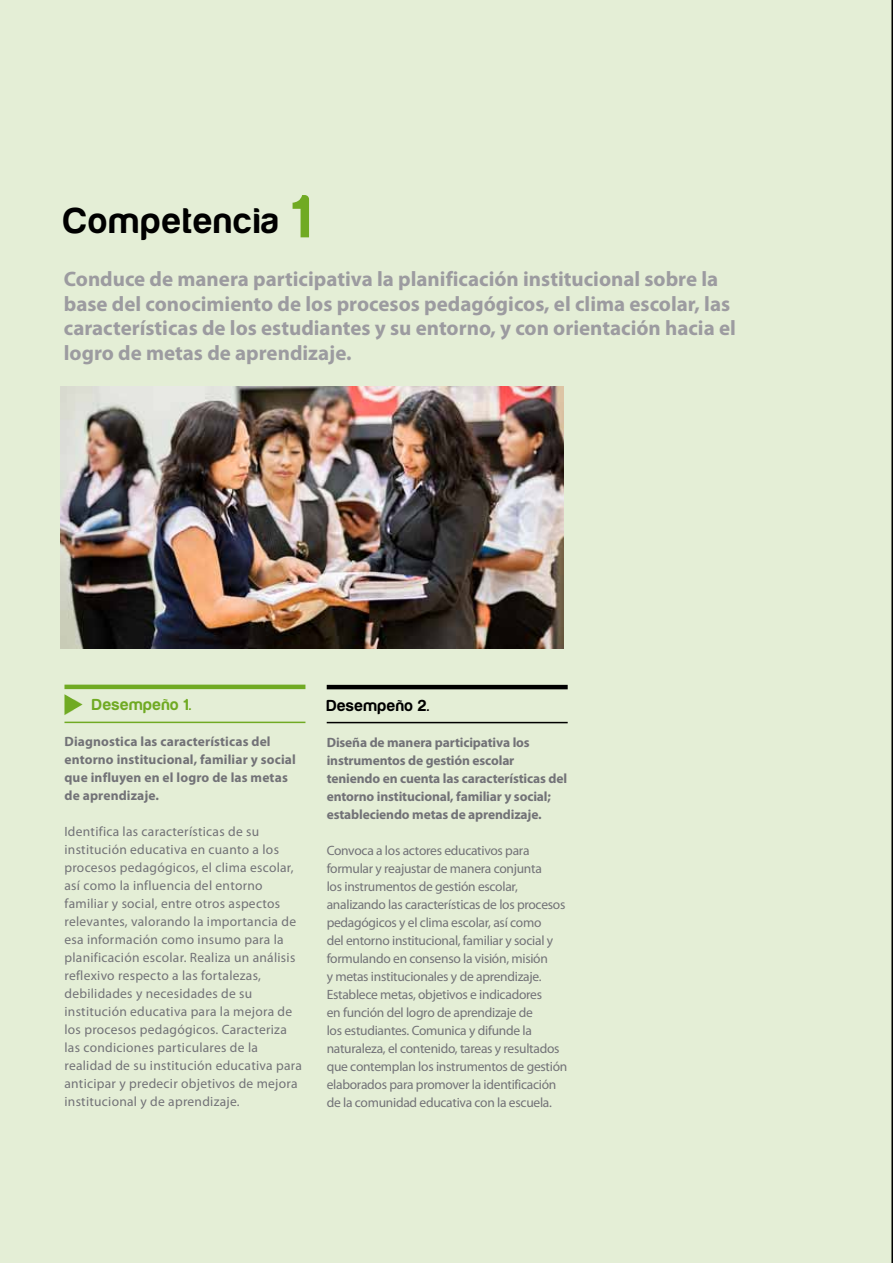
<style>
.page{position:relative;width:893px;height:1263px;background:#e4eed6}
.page>*{position:absolute;margin:0;border:0;box-sizing:border-box;transform-origin:0 0}
.t1{font:700 36.9px "Harabara";letter-spacing:.06em;color:#000}
.t2{font:700 21px/24.8px "Myriad Pro";color:#9c9ba0}
.t3{font:700 16.5px "Harabara";letter-spacing:.05em;color:#70aa23}
.t4{font:700 16.5px "Harabara";letter-spacing:.05em;color:#000}
.t5{font:13.5px/18px "Myriad Pro";letter-spacing:-.015em;color:#727277}
.t6{font:13.5px/18px "Myriad Pro";letter-spacing:.02em;color:#727277}
.t7{font:700 13.5px/18px "Myriad Pro";letter-spacing:-.01em;color:#727277}
.t8{font:700 13.5px/18px "Myriad Pro";letter-spacing:.01em;color:#727277}
.s1{font-size:63px;color:#70aa23}
</style>
<div class="page">
<svg style="left:64px;top:694px;width:18px;height:21px"></svg>
<hr style="left:64px;top:685px;width:241px;height:4px;background:#70aa23">
<hr style="left:64px;top:722px;width:241px;height:1px;background:#70aa23">
<hr style="left:327px;top:685px;width:241px;height:4px;background:#000">
<hr style="left:327px;top:722px;width:241px;height:1px;background:#000">
<img style="left:60px;top:387px;width:503px;height:261px">
<h1 class="t1" style="left:64px;top:202px;width:247px">Competencia <span class="s1">1</span></h1>
<p class="t2" style="left:64px;top:266px;width:674px">Conduce de manera participativa la planificación institucional sobre la base del conocimiento de los procesos pedagógicos, el clima escolar, las características de los estudiantes y su entorno, y con orientación hacia el logro de metas de aprendizaje.</p>
<p class="t3" style="left:92px;top:696px;width:100px">Desempeño 1.</p>
<p class="t8" style="left:64px;top:732px;width:233px">Diagnostica las características del entorno institucional, familiar y social que influyen en el logro de las metas de aprendizaje.</p>
<p class="t6" style="left:64px;top:823px;width:239px">Identifica las características de su institución educativa en cuanto a los procesos pedagógicos, el clima escolar, así como la influencia del entorno familiar y social, entre otros aspectos relevantes, valorando la importancia de esa información como insumo para la planificación escolar. Realiza un análisis reflexivo respecto a las fortalezas, debilidades y necesidades de su institución educativa para la mejora de los procesos pedagógicos. Caracteriza las condiciones particulares de la realidad de su institución educativa para anticipar y predecir objetivos de mejora institucional y de aprendizaje.</p>
<p class="t4" style="left:327px;top:697px;width:104px">Desempeño 2.</p>
<p class="t7" style="left:327px;top:733px;width:242px">Diseña de manera participativa los instrumentos de gestión escolar teniendo en cuenta las características del entorno institucional, familiar y social; estableciendo metas de aprendizaje.</p>
<p class="t5" style="left:327px;top:841px;width:242px">Convoca a los actores educativos para formular y reajustar de manera conjunta<br>los instrumentos de gestión escolar, analizando las características de los procesos pedagógicos y el clima escolar, así como<br>del entorno institucional, familiar y social y formulando en consenso la visión, misión<br>y metas institucionales y de aprendizaje.<br>Establece metas, objetivos e indicadores<br>en función del logro de aprendizaje de<br>los estudiantes. Comunica y difunde la naturaleza, el contenido, tareas y resultados que contemplan los instrumentos de gestión elaborados para promover la identificación de la comunidad educativa con la escuela.</p>
</div>
